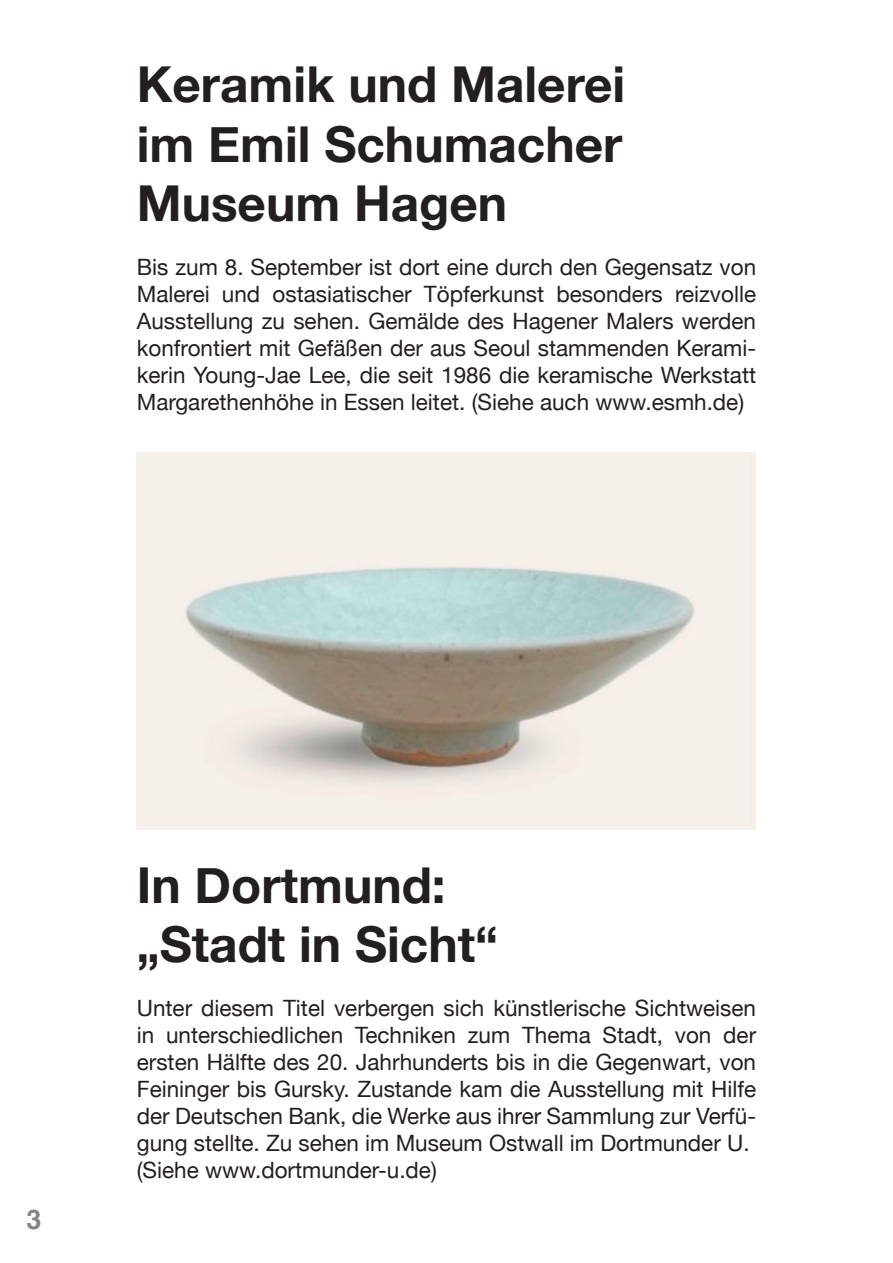
<style>
.page{position:relative;width:893px;height:1263px;background:#fff}
.page>*{position:absolute;margin:0;border:0;box-sizing:border-box;transform-origin:0 0}
.t1{font:700 49.5px/59.4px "Helvetica Neue";color:#231f20;text-align:justify}
.t2{font:700 27px "Helvetica";color:#828487}
.t3{font:22.5px/27px "Helvetica Neue";color:#231f20;text-align:justify}
</style>
<div class="page">
<img style="left:137px;top:453px;width:619px;height:376px">
<h1 class="t1" style="left:137px;top:56px;width:490px">Keramik und Malerei im Emil Schumacher Museum Hagen</h1>
<p class="t3" style="left:137px;top:255px;width:621px">Bis zum 8. September ist dort eine durch den Gegensatz von Malerei und ostasiatischer Töpferkunst besonders reizvolle Ausstellung zu sehen. Gemälde des Hagener Malers werden konfrontiert mit Gefäßen der aus Seoul stammenden Kerami&shy;kerin Young-Jae Lee, die seit 1986 die keramische Werkstatt Margarethenhöhe in Essen leitet. (Siehe auch www.esmh.de)</p>
<p class="t2" style="left:26px;top:1198px;width:17px">3</p>
<h1 class="t1" style="left:137px;top:857px;width:363px">In Dortmund: „Stadt in Sicht“</h1>
<p class="t3" style="left:137px;top:996px;width:621px;text-align:left">Unter diesem Titel verbergen sich künstlerische Sichtweisen in unterschiedlichen Techniken zum Thema Stadt, von der ersten Hälfte des 20. Jahrhunderts bis in die Gegenwart, von Feininger bis Gursky. Zustande kam die Ausstellung mit Hilfe der Deutschen Bank, die Werke aus ihrer Sammlung zur Verfü&shy;gung stellte. Zu sehen im Museum Ostwall im Dortmunder U. (Siehe www.dortmunder-u.de)</p>
</div>
